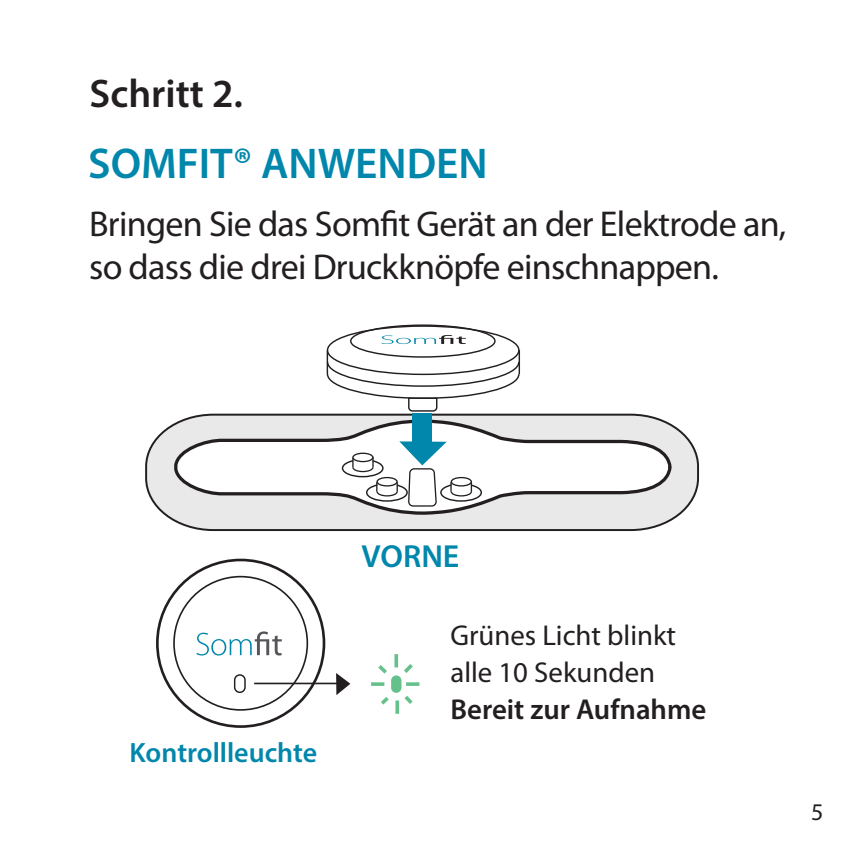
<style>
.page{position:relative;width:854px;height:843px;background:#fff}
.page>*{position:absolute;margin:0;border:0;box-sizing:border-box;transform-origin:0 0}
.t1{font:600 43.2px "Myriad Pro";color:#0087ab}
.t2{font:600 40px "Myriad Pro";color:#231f20}
.t3{font:36px/43.2px "Myriad Pro";letter-spacing:-.02em;color:#231f20}
.t4{font:600 32px "Myriad Pro";color:#0087ab}
.t5{font:28.8px/36.8px "Myriad Pro";color:#231f20}
.t6{font:600 28.8px "Myriad Pro";color:#231f20}
.t7{font:600 28px "Myriad Pro";color:#0087ab}
.t8{font:24px "Myriad Pro";color:#231f20}
</style>
<div class="page">
<svg style="left:196px;top:631px;width:86px;height:24px"></svg>
<svg style="left:336px;top:673px;width:14px;height:22px"></svg>
<hr style="left:254px;top:682px;width:84px;height:2px;background:#231f20">
<div style="left:234px;top:674px;width:12px;height:19px;border:1px solid #231f20;border-radius:5px"></div>
<svg style="left:404px;top:696px;width:9px;height:8px"></svg>
<svg style="left:378px;top:665px;width:9px;height:9px"></svg>
<svg style="left:406px;top:682px;width:13px;height:4px"></svg>
<svg style="left:371px;top:682px;width:13px;height:4px"></svg>
<svg style="left:404px;top:664px;width:9px;height:9px"></svg>
<svg style="left:381px;top:697px;width:8px;height:8px"></svg>
<svg style="left:395px;top:700px;width:4px;height:14px"></svg>
<svg style="left:394px;top:654px;width:4px;height:13px"></svg>
<div style="left:391px;top:675px;width:10px;height:18px;background:#65c18b;border-radius:5px"></div>
<svg style="left:145px;top:413px;width:554px;height:118px"></svg>
<svg style="left:172px;top:418px;width:501px;height:97px"></svg>
<div style="left:342px;top:459px;width:41px;height:18px;border:1px solid #231f20;border-radius:50%"></div>
<div style="left:440px;top:483px;width:42px;height:19px;border:1px solid #231f20;border-radius:50%"></div>
<div style="left:412px;top:413px;width:20px;height:32px;background:#0087ab"></div>
<svg style="left:381px;top:335px;width:12px;height:9px"></svg>
<svg style="left:396px;top:338px;width:15px;height:6px"></svg>
<svg style="left:414px;top:335px;width:51px;height:9px"></svg>
<div style="left:350px;top:324px;width:145px;height:34px;border:1px solid #231f20;border-radius:50%"></div>
<hr style="left:326px;top:350px;width:2px;height:24px;background:#231f20">
<hr style="left:518px;top:350px;width:2px;height:24px;background:#231f20">
<svg style="left:326px;top:360px;width:194px;height:52px"></svg>
<svg style="left:351px;top:441px;width:121px;height:66px"></svg>
<p class="t2" style="left:89px;top:68px;width:155px">Schritt 2.</p>
<p class="t1" style="left:88px;top:135px;width:401px">SOMFIT® ANWENDEN</p>
<p class="t3" style="left:89px;top:203px;width:698px">Bringen Sie das Somfit Gerät an der Elektrode an, so dass die drei Druckknöpfe einschnappen.</p>
<p class="t7" style="left:130px;top:735px;width:189px">Kontrollleuchte</p>
<p class="t4" style="left:361px;top:536px;width:99px">VORNE</p>
<p class="t5" style="left:450px;top:617px;width:227px">Grünes Licht blinkt alle 10 Sekunden</p>
<p class="t6" style="left:450px;top:691px;width:257px">Bereit zur Aufnahme</p>
<p class="t8" style="left:811px;top:798px;width:14px">5</p>
</div>
